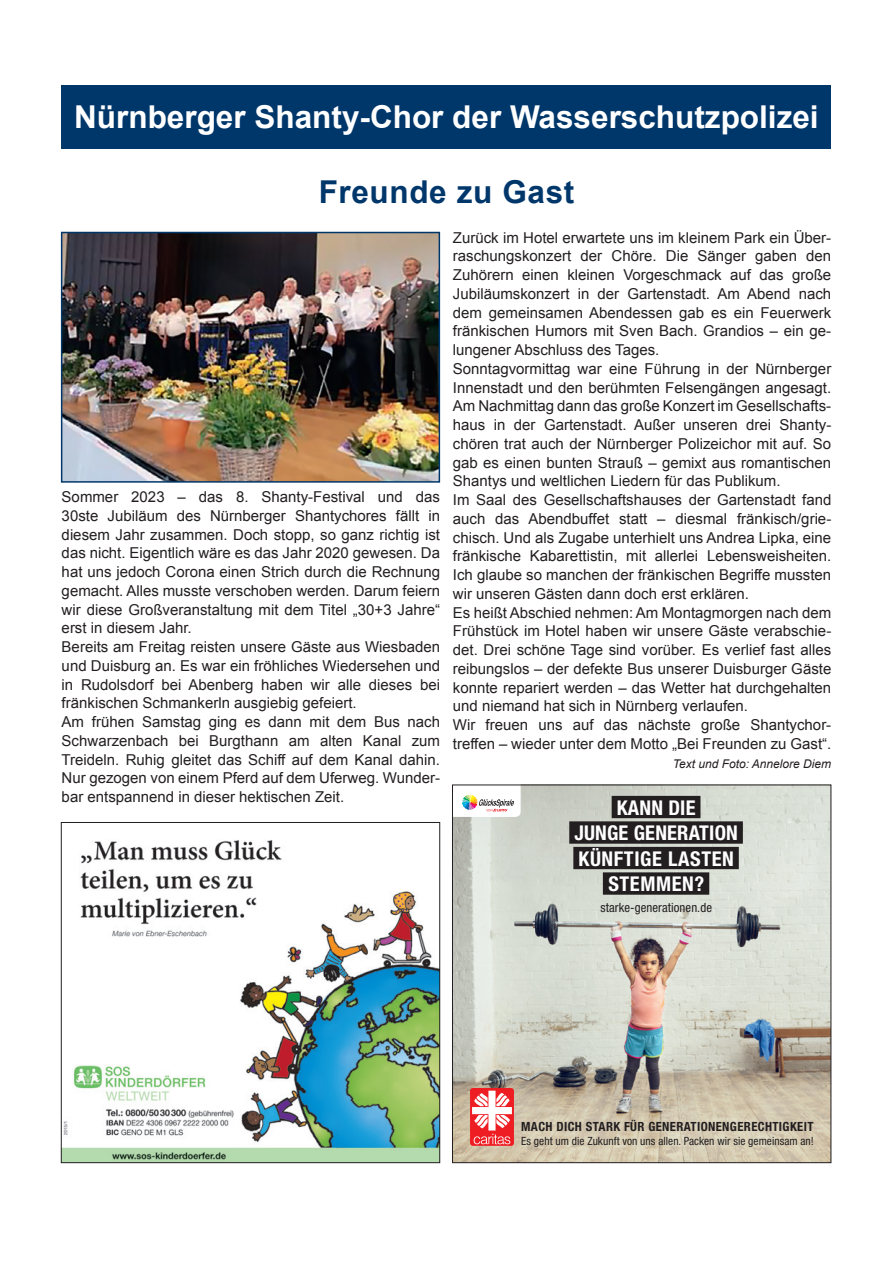
<style>
.page{position:relative;width:893px;height:1263px;background:#fff}
.page>*{position:absolute;margin:0;border:0;box-sizing:border-box;transform-origin:0 0}
.t1{font:700 31.5px "Arial";color:#fff}
.t2{font:700 31.5px "Arial";letter-spacing:.02em;color:#00376b}
.t3{font:700 condensed 20.4px/25.5px "Helvetica Neue";letter-spacing:.02em;color:#fff;text-align:center}
.t4{font:15px/18.8px "Arial";color:#231f20}
.t5{font:700 condensed 12.75px "Helvetica Neue";letter-spacing:.03em;color:#231f20}
.t6{font:condensed 12.75px "Helvetica Neue";letter-spacing:.005em;color:#231f20}
.t7{font:italic 12px "Arial";color:#231f20}
.t8{font:condensed 11.4px "Helvetica Neue";letter-spacing:.005em;color:#231f20}
</style>
<div class="page">
<div style="left:62px;top:85px;width:769px;height:64px;background:#00376b"></div>
<img style="left:64px;top:235px;width:373px;height:245px">
<div style="left:61px;top:232px;width:379px;height:251px;border:2px solid #00376b"></div>
<img style="left:63px;top:840px;width:375px;height:321px">
<div style="left:61px;top:822px;width:379px;height:341px;border:1px solid #231f20"></div>
<img style="left:454px;top:786px;width:375px;height:375px">
<div style="left:470px;top:1088px;width:44px;height:58px;background:#ee1d23;border-radius:3px"></div>
<svg style="left:472px;top:1091px;width:40px;height:53px"></svg>
<div style="left:612px;top:796px;width:88px;height:22px;background:#231f20"></div>
<div style="left:569px;top:821px;width:174px;height:23px;background:#231f20"></div>
<div style="left:573px;top:847px;width:166px;height:22px;background:#231f20"></div>
<div style="left:603px;top:872px;width:106px;height:23px;background:#231f20"></div>
<svg style="left:454px;top:786px;width:67px;height:31px"></svg>
<div style="left:452px;top:784px;width:379px;height:379px;border:1px solid #231f20"></div>
<h1 class="t1" style="left:74px;top:97px;width:746px">Nürnberger Shanty-Chor der Wasserschutzpolizei</h1>
<h1 class="t2" style="left:319px;top:171px;width:257px">Freunde zu Gast</h1>
<p class="t4" style="left:62px;top:488px;width:380px">Sommer 2023 – das 8. Shanty-Festival und das 30ste Jubiläum des Nürnberger Shantychores fällt in diesem Jahr zusammen. Doch stopp, so ganz richtig ist das nicht. Eigentlich wäre es das Jahr 2020 gewesen. Da hat uns jedoch Corona einen Strich durch die Rechnung gemacht. Alles musste verschoben werden. Darum feiern wir diese Großveranstaltung mit dem Titel „30+3 Jahre“ erst in diesem Jahr.<br>Bereits am Freitag reisten unsere Gäste aus Wiesbaden und Duisburg an. Es war ein fröhliches Wiedersehen und in Rudolsdorf bei Abenberg haben wir alle dieses bei fränkischen Schmankerln ausgiebig gefeiert.<br>Am frühen Samstag ging es dann mit dem Bus nach Schwarzenbach bei Burgthann am alten Kanal zum Treideln. Ruhig gleitet das Schiff auf dem Kanal dahin.<br>Nur gezogen von einem Pferd auf dem Uferweg. Wunder&shy;bar entspannend in dieser hektischen Zeit.</p>
<p class="t4" style="left:453px;top:228px;width:380px">Zurück im Hotel erwartete uns im kleinem Park ein Über&shy;raschungskonzert der Chöre. Die Sänger gaben den Zuhörern einen kleinen Vorgeschmack auf das große Jubiläumskonzert in der Gartenstadt. Am Abend nach dem gemeinsamen Abendessen gab es ein Feuerwerk fränkischen Humors mit Sven Bach. Grandios – ein ge&shy;lungener Abschluss des Tages.<br>Sonntagvormittag war eine Führung in der Nürnberger Innenstadt und den berühmten Felsengängen angesagt.<br>Am Nachmittag dann das große Konzert im Gesellschafts&shy;haus in der Gartenstadt. Außer unseren drei Shanty&shy;chören trat auch der Nürnberger Polizeichor mit auf. So gab es einen bunten Strauß – gemixt aus romantischen Shantys und weltlichen Liedern für das Publikum.<br>Im Saal des Gesellschaftshauses der Gartenstadt fand auch das Abendbuffet statt – diesmal fränkisch/grie&shy;chisch. Und als Zugabe unterhielt uns Andrea Lipka, eine fränkische Kabarettistin, mit allerlei Lebensweisheiten.<br>Ich glaube so manchen der fränkischen Begriffe mussten wir unseren Gästen dann doch erst erklären.<br>Es heißt Abschied nehmen: Am Montagmorgen nach dem Frühstück im Hotel haben wir unsere Gäste verabschie&shy;det. Drei schöne Tage sind vorüber. Es verlief fast alles reibungslos – der defekte Bus unserer Duisburger Gäste konnte repariert werden – das Wetter hat durchgehalten und niemand hat sich in Nürnberg verlaufen.<br>Wir freuen uns auf das nächste große Shantychor&shy;treffen – wieder unter dem Motto „Bei Freunden zu Gast“.</p>
<p class="t7" style="left:673px;top:756px;width:160px">Text und Foto: Annelore Diem</p>
<h2 class="t3" style="left:574px;top:794px;width:165px">KANN DIE<br>JUNGE GENERATION<br>KÜNFTIGE LASTEN<br>STEMMEN?</h2>
<p class="t6" style="left:601px;top:900px;width:113px">starke-generationen.de</p>
<p class="t5" style="left:521px;top:1118px;width:294px">MACH DICH STARK FÜR GENERATIONENGERECHTIGKEIT</p>
<p class="t8" style="left:521px;top:1134px;width:294px">Es geht um die Zukunft von uns allen. Packen wir sie gemeinsam an!</p>
</div>
